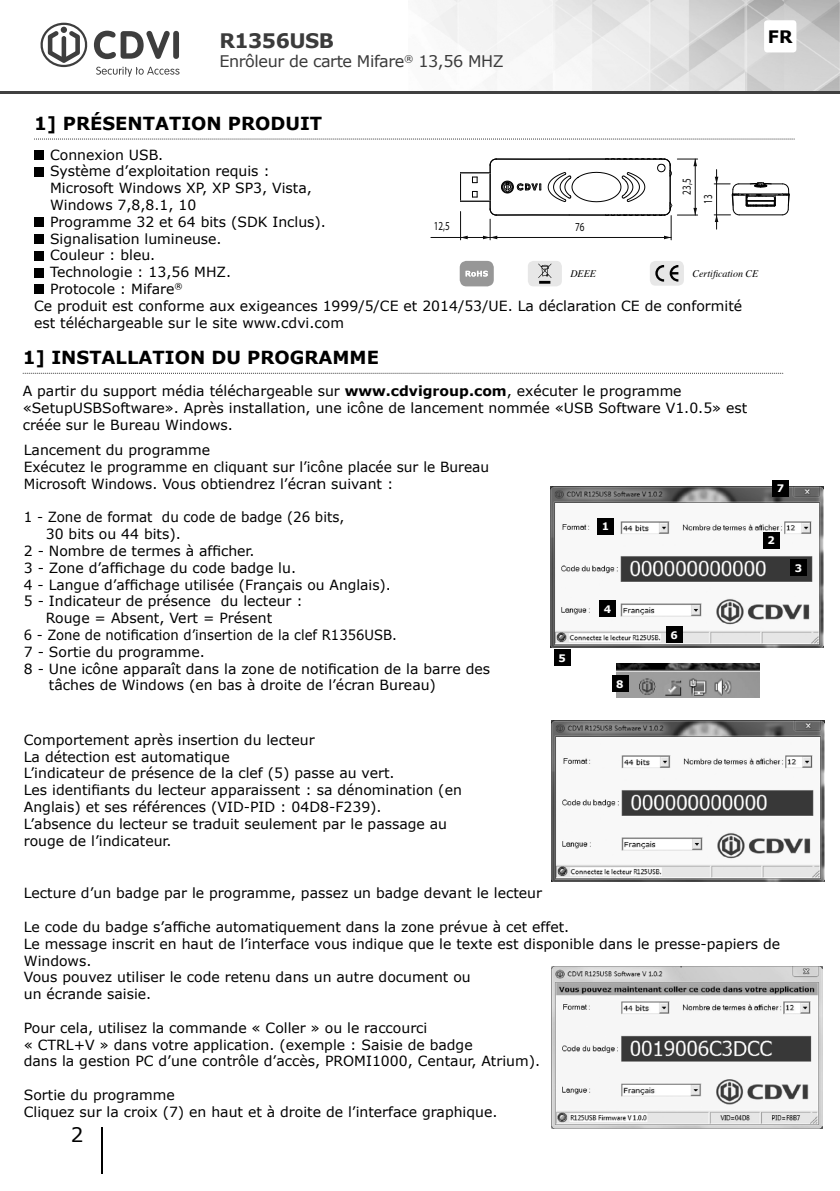
<style>
.page{position:relative;width:840px;height:1191px;background:#fff}
.page>*{position:absolute;margin:0;border:0;box-sizing:border-box;transform-origin:0 0}
.t1{font:700 20px "Verdana";letter-spacing:-.025em;color:#3b3b3b}
.t2{font:20px "Verdana";color:#000}
.t3{font:700 18px "Verdana";color:#000}
.t4{font:700 17.2px "Verdana";color:#000}
.t5{font:16px "Verdana";letter-spacing:-.025em;color:#3b3b3b}
.t6{font:14px/16.8px "Verdana";color:#000}
.t7{font:14px "Verdana";color:#000;scale:.94 1}
.t8{font:14px "Verdana";color:#000;scale:.96 1}
.t9{font:12.2px "Myriad Pro";color:#0d0d0d;scale:.75 1}
.t10{font:700 10.4px "Verdana";color:#fff}
.t11{font:italic 10px "Times";color:#000}
.s1{font-weight:700}
</style>
<div class="page">
<hr style="left:102px;top:1127px;width:1px;height:47px;background:#000">
<img style="left:430px;top:0;width:409px;height:91px">
<svg style="left:40px;top:23px;width:48px;height:44px"></svg>
<svg style="left:96px;top:67px;width:83px;height:10px"></svg>
<svg style="left:94px;top:31px;width:76px;height:28px"></svg>
<div style="left:173px;top:31px;width:6px;height:28px;background:#3e3e3e;border-radius:3px"></div>
<hr style="left:0;top:91px;width:839px;height:3px;background:#404040">
<div style="left:763px;top:20px;width:33px;height:32px;background:#fff;border-radius:3px"></div>
<div style="left:34px;top:150px;width:9px;height:10px;background:#000"></div>
<div style="left:34px;top:167px;width:9px;height:9px;background:#000"></div>
<div style="left:34px;top:217px;width:9px;height:10px;background:#000"></div>
<div style="left:34px;top:234px;width:9px;height:10px;background:#000"></div>
<div style="left:34px;top:251px;width:9px;height:9px;background:#000"></div>
<div style="left:34px;top:268px;width:9px;height:9px;background:#000"></div>
<div style="left:34px;top:285px;width:9px;height:9px;background:#000"></div>
<svg style="left:34px;top:138px;width:760px;height:1px"></svg>
<svg style="left:23px;top:373px;width:759px;height:1px"></svg>
<svg style="left:459px;top:261px;width:34px;height:25px"></svg>
<div style="left:649px;top:261px;width:34px;height:25px;background:#e7e7e7;border-radius:6px"></div>
<svg style="left:669px;top:265px;width:9px;height:17px"></svg>
<svg style="left:655px;top:265px;width:8px;height:17px"></svg>
<div style="left:527px;top:261px;width:34px;height:25px;background:#e7e7e7;border-radius:6px"></div>
<svg style="left:538px;top:263px;width:13px;height:21px"></svg>
<svg style="left:677px;top:159px;width:20px;height:7px"></svg>
<svg style="left:677px;top:208px;width:20px;height:8px"></svg>
<hr style="left:694px;top:159px;width:1px;height:56px;background:#0d0d0d">
<svg style="left:460px;top:158px;width:211px;height:82px"></svg>
<hr style="left:460px;top:237px;width:30px;height:1px;background:#0d0d0d">
<hr style="left:430px;top:237px;width:30px;height:1px;background:#0d0d0d">
<svg style="left:713px;top:170px;width:76px;height:59px"></svg>
<img style="left:550px;top:486px;width:273px;height:161px">
<img style="left:616px;top:663px;width:143px;height:34px">
<div style="left:596px;top:518px;width:17px;height:17px;background:#000"></div>
<div style="left:762px;top:532px;width:17px;height:17px;background:#000"></div>
<div style="left:789px;top:559px;width:17px;height:17px;background:#000"></div>
<div style="left:553px;top:649px;width:17px;height:17px;background:#000"></div>
<div style="left:598px;top:600px;width:17px;height:17px;background:#000"></div>
<div style="left:665px;top:626px;width:17px;height:17px;background:#000"></div>
<div style="left:611px;top:675px;width:17px;height:17px;background:#000"></div>
<div style="left:771px;top:480px;width:17px;height:17px;background:#000"></div>
<img style="left:551px;top:966px;width:271px;height:162px">
<img style="left:551px;top:720px;width:273px;height:161px">
<h1 class="t1" style="left:219px;top:26px;width:116px">R1356USB</h1>
<p class="t4" style="left:767px;top:24px;width:26px">FR</p>
<p class="t5" style="left:219px;top:50px;width:286px">Enrôleur de carte Mifare<sup>®</sup> 13,56 MHZ</p>
<p class="t3" style="left:34px;top:111px;width:289px">1] PRÉSENTATION PRODUIT</p>
<p class="t6" style="left:50px;top:146px;width:115px">Connexion USB.</p>
<p class="t6" style="left:50px;top:163px;width:221px">Système d’exploitation requis :</p>
<p class="t6" style="left:50px;top:179px;width:263px">Microsoft Windows XP, XP SP3, Vista,</p>
<p class="t6" style="left:50px;top:196px;width:148px">Windows 7,8,8.1, 10</p>
<p class="t6" style="left:50px;top:213px;width:277px">Programme 32 et 64 bits (SDK Inclus).</p>
<p class="t6" style="left:50px;top:230px;width:173px">Signalisation lumineuse.</p>
<p class="t6" style="left:50px;top:247px;width:107px">Couleur : bleu.</p>
<p class="t6" style="left:50px;top:263px;width:183px">Technologie : 13,56 MHZ.</p>
<p class="t6" style="left:50px;top:280px;width:134px">Protocole : Mifare<sup>®</sup></p>
<p class="t6" style="left:34px;top:297px;width:709px">Ce produit est conforme aux exigeances 1999/5/CE et 2014/53/UE. La déclaration CE de conformité</p>
<p class="t6" style="left:34px;top:314px;width:311px">est téléchargeable sur le site www.cdvi.com</p>
<p class="t9" style="left:679px;top:195px;width:23px;rotate:-90deg">23,5</p>
<p class="t9" style="left:700px;top:204px;width:14px;rotate:-90deg">13</p>
<p class="t9" style="left:433px;top:218px;width:23px">12,5</p>
<p class="t9" style="left:575px;top:219px;width:14px">76</p>
<p class="t11" style="left:570px;top:265px;width:27px">DEEE</p>
<p class="t11" style="left:692px;top:265px;width:67px">Certification CE</p>
<p class="t3" style="left:23px;top:345px;width:357px">1] INSTALLATION DU PROGRAMME</p>
<p class="t6" style="left:23px;top:383px;width:725px">A partir du support média téléchargeable sur <span class="s1">www.cdvigroup.com</span>, exécuter le programme «SetupUSBSoftware». Après installation, une icône de lancement nommée «USB Software V1.0.5» est créée sur le Bureau Windows.</p>
<p class="t6" style="left:24px;top:441px;width:466px">Lancement du programme<br>Exécutez le programme en cliquant sur l’icône placée sur le Bureau<br>Microsoft Windows. Vous obtiendrez l’écran suivant :</p>
<p class="t8" style="left:24px;top:507px;width:335px">1 - Zone de format du code de badge (26 bits,</p>
<p class="t6" style="left:46px;top:525px;width:136px">30 bits ou 44 bits).</p>
<p class="t6" style="left:24px;top:542px;width:232px">2 - Nombre de termes à afficher.</p>
<p class="t6" style="left:24px;top:559px;width:273px">3 - Zone d’affichage du code badge lu.</p>
<p class="t6" style="left:24px;top:576px;width:368px">4 - Langue d’affichage utilisée (Français ou Anglais).</p>
<p class="t6" style="left:24px;top:592px;width:280px">5 - Indicateur de présence du lecteur :</p>
<p class="t6" style="left:46px;top:609px;width:228px">Rouge = Absent, Vert = Présent</p>
<p class="t7" style="left:24px;top:625px;width:398px">6 - Zone de notification d’insertion de la clef R1356USB.</p>
<p class="t6" style="left:24px;top:643px;width:183px">7 - Sortie du programme.</p>
<p class="t6" style="left:24px;top:660px;width:467px">8 - Une icône apparaît dans la zone de notification de la barre des</p>
<p class="t6" style="left:49px;top:676px;width:388px">tâches de Windows (en bas à droite de l’écran Bureau)</p>
<p class="t10" style="left:601px;top:519px;width:9px">1</p>
<p class="t10" style="left:603px;top:602px;width:9px">4</p>
<p class="t10" style="left:670px;top:627px;width:9px">6</p>
<p class="t10" style="left:558px;top:650px;width:9px">5</p>
<p class="t10" style="left:616px;top:676px;width:9px">8</p>
<p class="t10" style="left:776px;top:481px;width:9px">7</p>
<p class="t10" style="left:766px;top:533px;width:9px">2</p>
<p class="t10" style="left:794px;top:561px;width:9px">3</p>
<p class="t6" style="left:24px;top:731px;width:439px">Comportement après insertion du lecteur<br>La détection est automatique<br>L’indicateur de présence de la clef (5) passe au vert.<br>Les identifiants du lecteur apparaissent : sa dénomination (en Anglais) et ses références (VID-PID : 04D8-F239).<br>L’absence du lecteur se traduit seulement par le passage au rouge de l’indicateur.</p>
<p class="t6" style="left:24px;top:884px;width:519px">Lecture d’un badge par le programme, passez un badge devant le lecteur</p>
<p class="t6" style="left:24px;top:918px;width:757px">Le code du badge s’affiche automatiquement dans la zone prévue à cet effet.<br>Le message inscrit en haut de l’interface vous indique que le texte est disponible dans le presse-papiers de Windows.<br>Vous pouvez utiliser le code retenu dans un autre document ou<br>un écrande saisie.</p>
<p class="t6" style="left:24px;top:1019px;width:517px">Pour cela, utilisez la commande « Coller » ou le raccourci<br>« CTRL+V » dans votre application. (exemple : Saisie de badge<br>dans la gestion PC d’une contrôle d’accès, PROMI1000, Centaur, Atrium).</p>
<p class="t6" style="left:24px;top:1086px;width:475px">Sortie du programme<br>Cliquez sur la croix (7) en haut et à droite de l’interface graphique.</p>
<h1 class="t2" style="left:71px;top:1121px;width:14px">2</h1>
</div>
